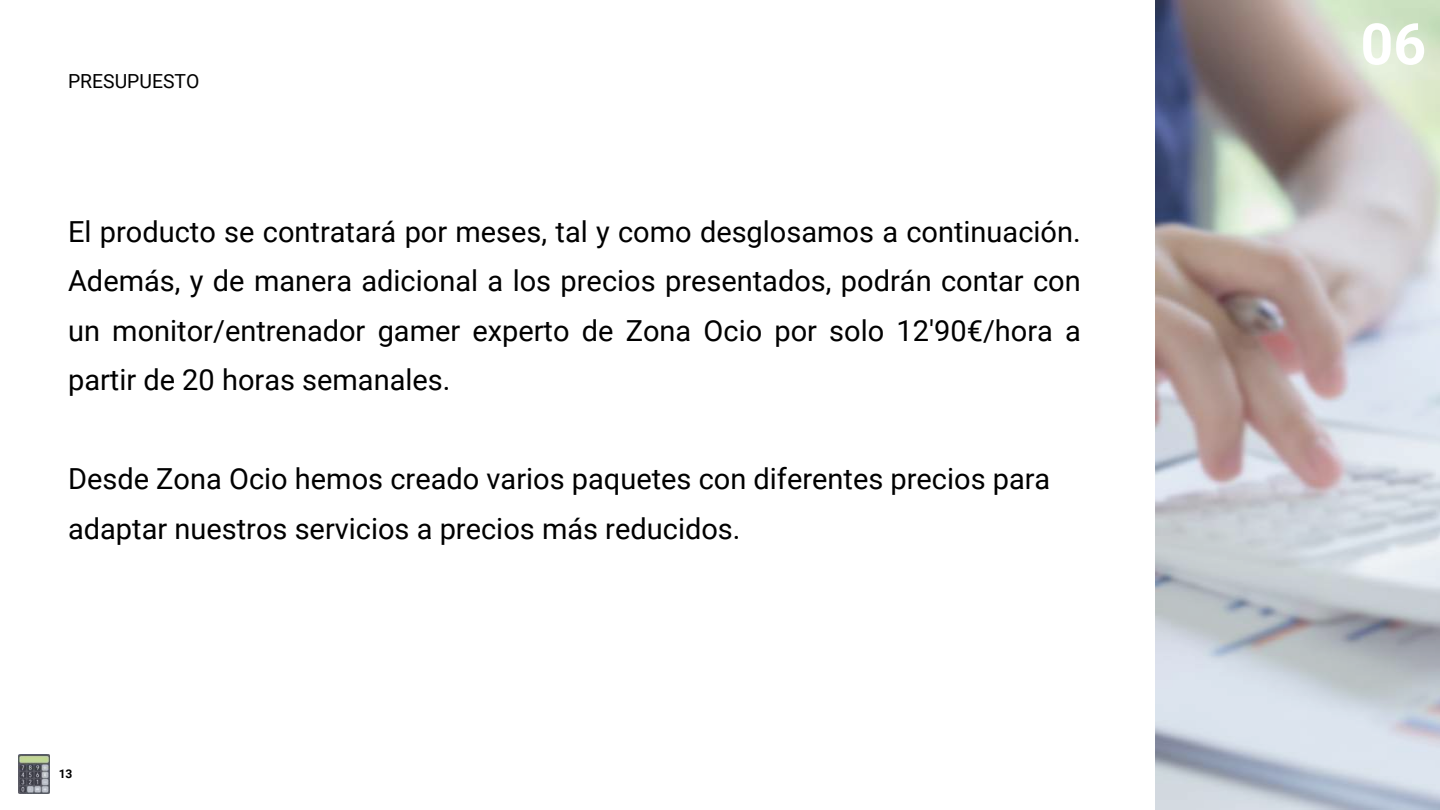
<style>
.page{position:relative;width:1440px;height:810px;background:#fff}
.page>*{position:absolute;margin:0;border:0;box-sizing:border-box;transform-origin:0 0}
.t1{font:700 57.3px "Roboto";color:#fff}
.t2{font:29px/49.5px "Roboto";color:#000;text-align:justify}
.t3{font:19.4px "Roboto";color:#000}
.t4{font:700 12px "Roboto";color:#000}
</style>
<div class="page">
<img style="left:1155px;top:0;width:285px;height:810px">
<img style="left:18px;top:755px;width:31px;height:39px">
<p class="t3" style="left:68px;top:70px;width:133px">PRESUPUESTO</p>
<p class="t2" style="left:68px;top:207px;width:1014px">El producto se contratará por meses, tal y como desglosamos a continuación.<br>Además, y de manera adicional a los precios presentados, podrán contar con un monitor/entrenador gamer experto de Zona Ocio por solo 12'90€/hora a partir de 20 horas semanales.</p>
<p class="t2" style="left:68px;top:454px;width:984px">Desde Zona Ocio hemos creado varios paquetes con diferentes precios para adaptar nuestros servicios a precios más reducidos.</p>
<p class="t4" style="left:59px;top:767px;width:15px">13</p>
<h1 class="t1" style="left:1360px;top:11px;width:67px">06</h1>
</div>
